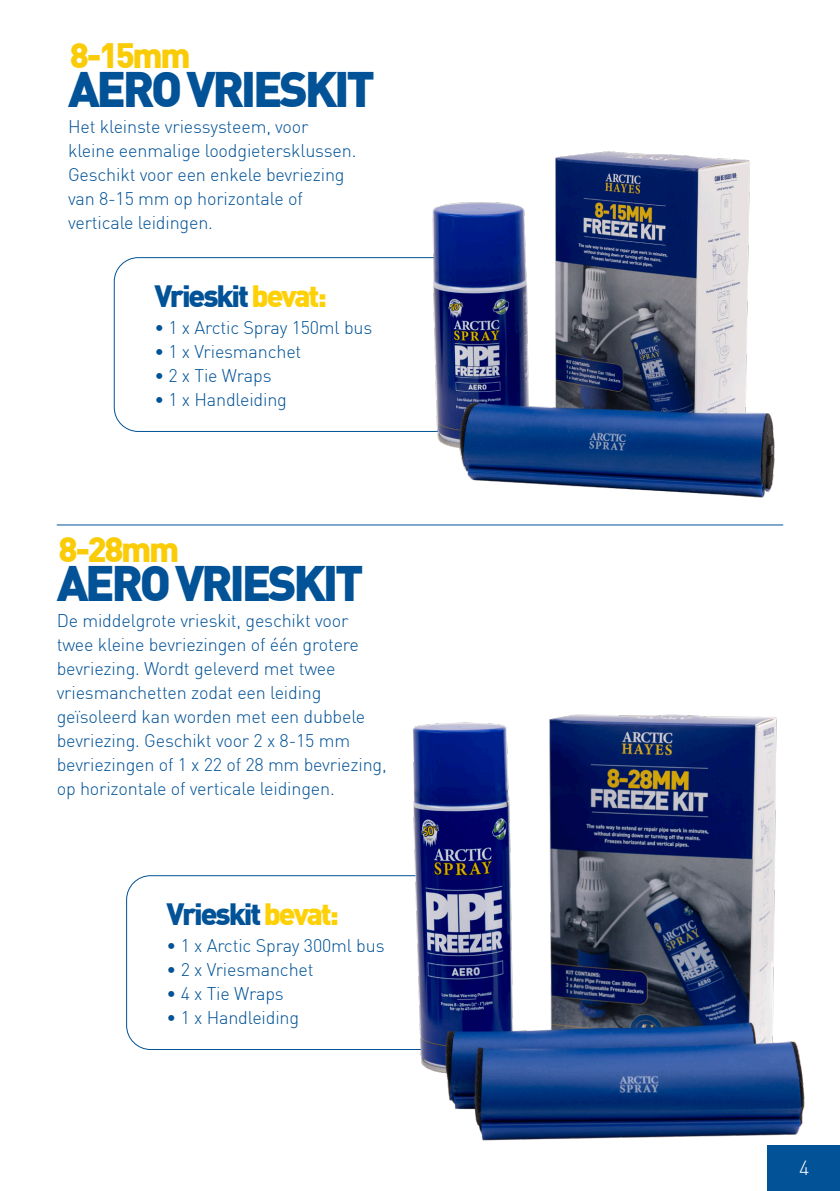
<style>
.page{position:relative;width:840px;height:1191px;background:#fff}
.page>*{position:absolute;margin:0;border:0;box-sizing:border-box;transform-origin:0 0}
.t1{font:900 48.8px "DIN";letter-spacing:-.07em;color:#015297}
.t2{font:900 34.6px "DIN";letter-spacing:-.07em;color:#facc07}
.t3{font:900 30.2px "DIN";letter-spacing:-.07em;color:#015297}
.t4{font:300 20px "DIN";color:#fff}
.t5{font:300 18px/24px "DIN";letter-spacing:-.01em;color:#015297}
.s1{color:#fed006}
</style>
<div class="page">
<hr style="left:57px;top:524px;width:725px;height:1px;background:#015297">
<div style="left:766px;top:1144px;width:73px;height:46px;background:#015297"></div>
<div style="left:114px;top:257px;width:344px;height:175px;border:1px solid #015297;border-radius:24px"></div>
<img style="left:389px;top:151px;width:395px;height:375px">
<img style="left:359px;top:714px;width:480px;height:452px">
<p class="t2" style="left:70px;top:32px;width:122px">8-15mm</p>
<p class="t1" style="left:68px;top:57px;width:308px">AERO VRIESKIT</p>
<p class="t5" style="left:68px;top:114px;width:290px">Het kleinste vriessysteem, voor kleine eenmalige loodgietersklussen.<br>Geschikt voor een enkele bevriezing van 8-15 mm op horizontale of verticale leidingen.</p>
<p class="t3" style="left:154px;top:276px;width:174px">Vrieskit <span class="s1">bevat:</span></p>
<p class="t5" style="left:154px;top:315px;width:219px">• 1 x Arctic Spray 150ml bus</p>
<p class="t5" style="left:154px;top:339px;width:148px">• 1 x Vriesmanchet</p>
<p class="t5" style="left:154px;top:363px;width:119px">• 2 x Tie Wraps</p>
<p class="t5" style="left:154px;top:387px;width:134px">• 1 x Handleiding</p>
<p class="t2" style="left:58px;top:526px;width:122px">8-28mm</p>
<p class="t1" style="left:57px;top:551px;width:308px">AERO VRIESKIT</p>
<p class="t5" style="left:57px;top:608px;width:331px">De middelgrote vrieskit, geschikt voor twee kleine bevriezingen of één grotere bevriezing. Wordt geleverd met twee vriesmanchetten zodat een leiding geïsoleerd kan worden met een dubbele bevriezing. Geschikt voor 2 x 8-15 mm bevriezingen of 1 x 22 of 28 mm bevriezing, op horizontale of verticale leidingen.</p>
<p class="t3" style="left:166px;top:894px;width:174px">Vrieskit <span class="s1">bevat:</span></p>
<p class="t5" style="left:166px;top:933px;width:219px">• 1 x Arctic Spray 300ml bus</p>
<p class="t5" style="left:166px;top:957px;width:148px">• 2 x Vriesmanchet</p>
<p class="t5" style="left:166px;top:981px;width:119px">• 4 x Tie Wraps</p>
<p class="t5" style="left:166px;top:1005px;width:134px">• 1 x Handleiding</p>
<p class="t4" style="left:798px;top:1155px;width:12px">4</p>
</div>
